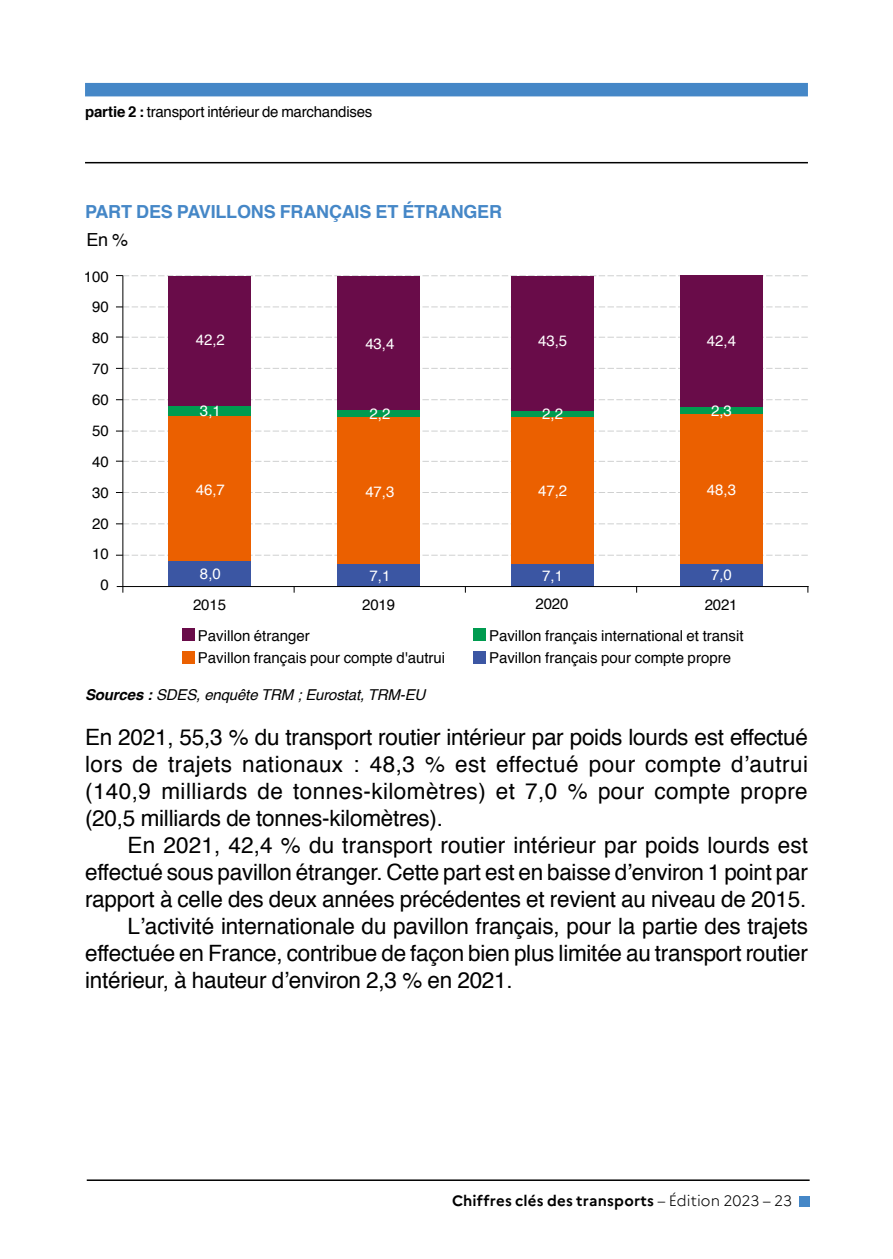
<style>
.page{position:relative;width:893px;height:1259px;background:#fff}
.page>*{position:absolute;margin:0;border:0;box-sizing:border-box;transform-origin:0 0}
.t1{font:22.5px/27px "Helvetica";letter-spacing:-.01em;color:#000;text-align:justify}
.t2{font:22.5px "Helvetica";letter-spacing:.01em;color:#000}
.t3{font:700 18px "Helvetica";letter-spacing:-.01em;color:#4587c7}
.t4{font:18px "Helvetica";color:#000}
.t5{font:15px/30.9px "Helvetica";color:#000;text-align:right}
.t6{font:15px "Helvetica";letter-spacing:-.01em;color:#fff}
.t7{font:700 15px "Marianne";letter-spacing:.01em;color:#000}
.t8{font:italic 15px "Helvetica";letter-spacing:-.01em;color:#000}
.s1{font-weight:700}
.s2{font-weight:300}
</style>
<div class="page">
<div style="left:85px;top:83px;width:723px;height:13px;background:#4587c7"></div>
<hr style="left:85px;top:162px;width:723px;height:1px;background:#000">
<hr style="left:87px;top:1179px;width:723px;height:2px;background:#000">
<div style="left:799px;top:1195px;width:11px;height:11px;background:#4587c7"></div>
<svg style="left:116px;top:523px;width:692px;height:1px"></svg>
<svg style="left:116px;top:492px;width:692px;height:1px"></svg>
<svg style="left:116px;top:461px;width:692px;height:1px"></svg>
<svg style="left:116px;top:555px;width:692px;height:1px"></svg>
<div style="left:168px;top:276px;width:83px;height:130px;background:#690c49"></div>
<div style="left:168px;top:406px;width:83px;height:10px;background:#009b50"></div>
<div style="left:168px;top:416px;width:83px;height:145px;background:#eb6000"></div>
<div style="left:168px;top:561px;width:83px;height:25px;background:#3b56a3"></div>
<div style="left:338px;top:276px;width:82px;height:134px;background:#690c49"></div>
<div style="left:338px;top:410px;width:82px;height:7px;background:#009b50"></div>
<div style="left:338px;top:417px;width:82px;height:147px;background:#eb6000"></div>
<div style="left:338px;top:564px;width:82px;height:22px;background:#3b56a3"></div>
<div style="left:511px;top:276px;width:82px;height:134px;background:#690c49"></div>
<div style="left:511px;top:410px;width:82px;height:7px;background:#009b50"></div>
<div style="left:511px;top:417px;width:82px;height:147px;background:#eb6000"></div>
<div style="left:511px;top:564px;width:82px;height:22px;background:#3b56a3"></div>
<div style="left:680px;top:276px;width:82px;height:131px;background:#690c49"></div>
<div style="left:680px;top:407px;width:82px;height:7px;background:#009b50"></div>
<div style="left:680px;top:414px;width:82px;height:150px;background:#eb6000"></div>
<div style="left:680px;top:564px;width:82px;height:22px;background:#3b56a3"></div>
<hr style="left:122px;top:276px;width:1px;height:316px;background:#000">
<hr style="left:117px;top:586px;width:692px;height:1px;background:#000">
<div style="left:182px;top:628px;width:12px;height:13px;background:#690c49"></div>
<div style="left:473px;top:628px;width:12px;height:13px;background:#009b50"></div>
<div style="left:182px;top:651px;width:12px;height:12px;background:#eb6000"></div>
<div style="left:473px;top:651px;width:12px;height:12px;background:#3b56a3"></div>
<svg style="left:116px;top:399px;width:692px;height:1px"></svg>
<svg style="left:116px;top:368px;width:692px;height:1px"></svg>
<svg style="left:116px;top:336px;width:692px;height:2px"></svg>
<svg style="left:116px;top:430px;width:692px;height:1px"></svg>
<svg style="left:116px;top:306px;width:692px;height:1px"></svg>
<svg style="left:116px;top:275px;width:692px;height:1px"></svg>
<p class="t5" style="left:85px;top:97px;width:289px"><span class="s1">partie 2 :</span> transport intérieur de marchandises</p>
<p class="t3" style="left:85px;top:197px;width:418px">PART DES PAVILLONS FRANÇAIS ET ÉTRANGER</p>
<p class="t4" style="left:86px;top:226px;width:43px">En %</p>
<p class="t5" style="left:84px;top:261px;width:26px">100<br>90<br>80<br>70<br>60<br>50<br>40<br>30<br>20<br>10<br>0</p>
<p class="t6" style="left:196px;top:328px;width:31px">42,2</p>
<p class="t6" style="left:365px;top:333px;width:31px">43,4</p>
<p class="t6" style="left:538px;top:329px;width:31px">43,5</p>
<p class="t6" style="left:707px;top:330px;width:31px">42,4</p>
<p class="t6" style="left:200px;top:399px;width:22px">3,1</p>
<p class="t6" style="left:369px;top:402px;width:22px">2,2</p>
<p class="t6" style="left:542px;top:402px;width:22px">2,2</p>
<p class="t6" style="left:711px;top:399px;width:22px">2,3</p>
<p class="t6" style="left:196px;top:478px;width:31px">46,7</p>
<p class="t6" style="left:365px;top:480px;width:31px">47,3</p>
<p class="t6" style="left:538px;top:479px;width:31px">47,2</p>
<p class="t6" style="left:707px;top:478px;width:31px">48,3</p>
<p class="t6" style="left:200px;top:562px;width:22px">8,0</p>
<p class="t6" style="left:369px;top:564px;width:22px">7,1</p>
<p class="t6" style="left:542px;top:564px;width:22px">7,1</p>
<p class="t6" style="left:711px;top:563px;width:22px">7,0</p>
<p class="t5" style="left:193px;top:590px;width:34px">2015</p>
<p class="t5" style="left:362px;top:590px;width:34px">2019</p>
<p class="t5" style="left:536px;top:588px;width:34px">2020</p>
<p class="t5" style="left:705px;top:590px;width:34px">2021</p>
<p class="t5" style="left:198px;top:620px;width:114px">Pavillon étranger</p>
<p class="t5" style="left:489px;top:620px;width:256px">Pavillon français international et transit</p>
<p class="t5" style="left:198px;top:643px;width:249px">Pavillon français pour compte d'autrui</p>
<p class="t5" style="left:489px;top:643px;width:243px">Pavillon français pour compte propre</p>
<p class="t8" style="left:85px;top:683px;width:342px"><span class="s1">Sources :</span> SDES, enquête TRM ; Eurostat, TRM-EU</p>
<p class="t1" style="left:85px;top:724px;width:724px">En 2021, 55,3 % du transport routier intérieur par poids lourds est effectué lors de trajets nationaux : 48,3 % est effectué pour compte d’autrui (140,9 milliards de tonnes-kilomètres) et 7,0 % pour compte propre (20,5 milliards de tonnes-kilomètres).</p>
<p class="t2" style="left:128px;top:827px;width:682px">En 2021, 42,4 % du transport routier intérieur par poids lourds est</p>
<p class="t1" style="left:85px;top:859px;width:724px">effectué sous pavillon étranger. Cette part est en baisse d’environ 1 point par</p>
<p class="t1" style="left:85px;top:886px;width:723px">rapport à celle des deux années précédentes et revient au niveau de 2015.</p>
<p class="t1" style="left:128px;top:913px;width:682px">L’activité internationale du pavillon français, pour la partie des trajets</p>
<p class="t1" style="left:85px;top:940px;width:724px">effectuée en France, contribue de façon bien plus limitée au transport routier</p>
<p class="t1" style="left:85px;top:967px;width:429px">intérieur, à hauteur d’environ 2,3 % en 2021.</p>
<p class="t7" style="left:452px;top:1189px;width:342px">Chiffres clés des transports <span class="s2">– Édition 2023 – 23</span></p>
</div>
